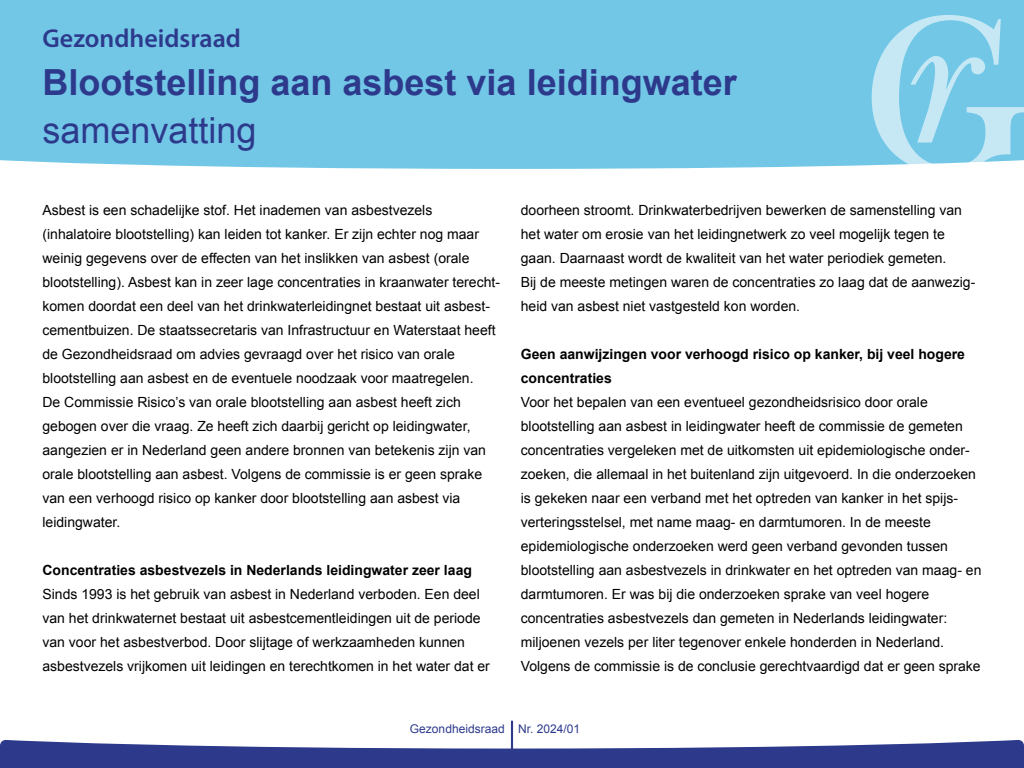
<style>
.page{position:relative;width:1024px;height:768px;background:#fff}
.page>*{position:absolute;margin:0;border:0;box-sizing:border-box;transform-origin:0 0}
.Titeladvies-samenvatting{font:700 36px "Arial";color:#2d3a8c}
.Subtiteladvies-samenvatting{font:36px "Arial";color:#2d3a8c}
.Gezondheidsraad_logotekst{font:600 26px "Myriad Pro";color:#2d3a8c}
.Plat_z_ruimte{font:14px/24px "Arial";color:#000}
.Kop_z_nr_vet{font:700 14px/24px "Arial";color:#000}
.t1{font:12px "Arial";color:#2d3a8c}
</style>
<div class="page">
<svg style="left:0;top:720px;width:1024px;height:48px"></svg>
<div style="left:0;top:0;width:1024px;height:169px;background:#72c7e7"></div>
<svg style="left:872px;top:15px;width:152px;height:154px;background:#92d3ec"></svg>
<p class="Gezondheidsraad_logotekst" style="left:43px;top:22px;width:200px">Gezondheidsraad</p>
<h1 class="Titeladvies-samenvatting" style="left:43px;top:59px;width:696px">Blootstelling aan asbest via leidingwater</h1>
<p class="Subtiteladvies-samenvatting" style="left:43px;top:107px;width:216px">samenvatting</p>
<p class="Plat_z_ruimte" style="left:43px;top:199px;width:459px">Asbest is een schadelijke stof. Het inademen van asbestvezels (inhalatoire blootstelling) kan leiden tot kanker. Er zijn echter nog maar weinig gegevens over de effecten van het inslikken van asbest (orale blootstelling). Asbest kan in zeer lage concentraties in kraanwater terecht&shy;komen doordat een deel van het drinkwaterleidingnet bestaat uit asbest&shy;cementbuizen. De staatssecretaris van Infrastructuur en Waterstaat heeft de Gezondheidsraad om advies gevraagd over het risico van orale blootstelling aan asbest en de eventuele noodzaak voor maatregelen.<br>De Commissie Risico’s van orale blootstelling aan asbest heeft zich gebogen over die vraag. Ze heeft zich daarbij gericht op leidingwater, aangezien er in Nederland geen andere bronnen van betekenis zijn van orale blootstelling aan asbest. Volgens de commissie is er geen sprake van een verhoogd risico op kanker door blootstelling aan asbest via leidingwater.</p>
<h2 class="Kop_z_nr_vet" style="left:43px;top:559px;width:431px">Concentraties asbestvezels in Nederlands leidingwater zeer laag</h2>
<p class="Plat_z_ruimte" style="left:43px;top:583px;width:449px">Sinds 1993 is het gebruik van asbest in Nederland verboden. Een deel van het drinkwaternet bestaat uit asbestcementleidingen uit de periode van voor het asbestverbod. Door slijtage of werkzaamheden kunnen asbestvezels vrijkomen uit leidingen en terechtkomen in het water dat er</p>
<p class="Plat_z_ruimte" style="left:521px;top:199px;width:456px">doorheen stroomt. Drinkwaterbedrijven bewerken de samenstelling van het water om erosie van het leidingnetwerk zo veel mogelijk tegen te gaan. Daarnaast wordt de kwaliteit van het water periodiek gemeten.<br>Bij de meeste metingen waren de concentraties zo laag dat de aanwezig&shy;heid van asbest niet vastgesteld kon worden.</p>
<h2 class="Kop_z_nr_vet" style="left:521px;top:343px;width:446px">Geen aanwijzingen voor verhoogd risico op kanker, bij veel hogere concentraties</h2>
<p class="Plat_z_ruimte" style="left:521px;top:391px;width:462px">Voor het bepalen van een eventueel gezondheidsrisico door orale blootstelling aan asbest in leidingwater heeft de commissie de gemeten concentraties vergeleken met de uitkomsten uit epidemiologische onder&shy;zoeken, die allemaal in het buitenland zijn uitgevoerd. In die onderzoeken is gekeken naar een verband met het optreden van kanker in het spijs&shy;verteringsstelsel, met name maag- en darmtumoren. In de meeste epidemiologische onderzoeken werd geen verband gevonden tussen blootstelling aan asbestvezels in drinkwater en het optreden van maag- en darmtumoren. Er was bij die onderzoeken sprake van veel hogere concentraties asbestvezels dan gemeten in Nederlands leidingwater: miljoenen vezels per liter tegenover enkele honderden in Nederland.<br>Volgens de commissie is de conclusie gerechtvaardigd dat er geen sprake</p>
<p class="t1" style="left:410px;top:721px;width:172px">Gezondheidsraad Nr. 2024/01</p>
</div>
